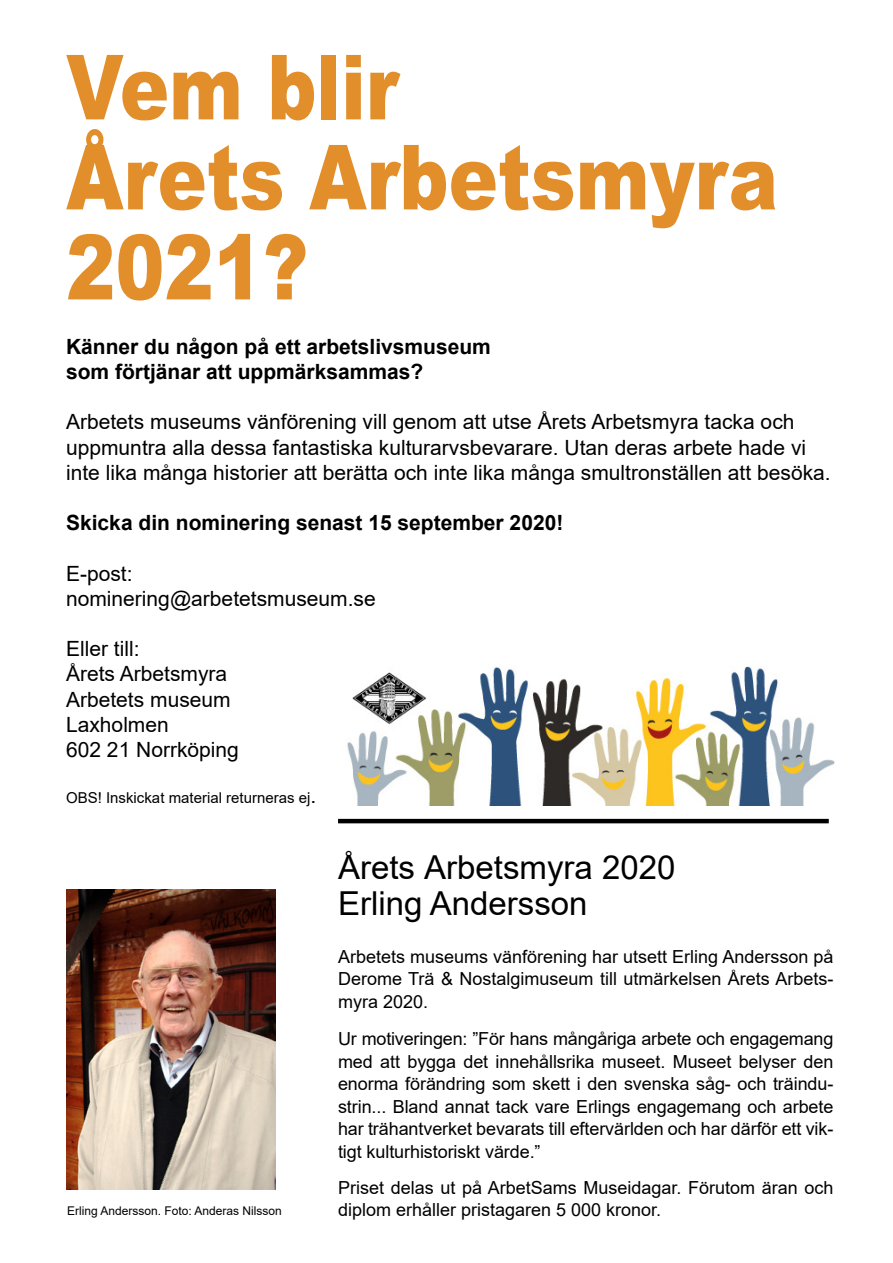
<style>
.page{position:relative;width:893px;height:1263px;background:#fff}
.page>*{position:absolute;margin:0;border:0;box-sizing:border-box;transform-origin:0 0}
.t1{font:900 90px/90px "Arial";color:#e28f2b;scale:.82 1}
.t2{font:33px/36px "Arial";color:#000}
.t3{font:21px/25.2px "Arial";color:#000}
.t4{font:700 21px/25.2px "Arial";color:#000}
.t5{font:18px/22.5px "Arial";color:#000;text-align:justify}
.t6{font:15px "Arial";color:#000}
.t7{font:12px "Arial";color:#000}
.s1{font-size:21px}
</style>
<div class="page">
<img style="left:66px;top:889px;width:209px;height:300px">
<hr style="left:338px;top:819px;width:491px;height:4px;background:#000">
<img style="left:347px;top:666px;width:488px;height:139px">
<h1 class="t1" style="left:66px;top:39px;width:869px">Vem blir<br>Årets Arbetsmyra<br>2021?</h1>
<p class="t4" style="left:66px;top:334px;width:426px">Känner du någon på ett arbetslivsmuseum som förtjänar att uppmärksammas?</p>
<p class="t3" style="left:66px;top:409px;width:766px">Arbetets museums vänförening vill genom att utse Årets Arbetsmyra tacka och uppmuntra alla dessa fantastiska kulturarvsbevarare. Utan deras arbete hade vi inte lika många historier att berätta och inte lika många smultronställen att besöka.</p>
<p class="t4" style="left:66px;top:510px;width:499px">Skicka din nominering senast 15 september 2020!</p>
<p class="t3" style="left:66px;top:560px;width:311px">E-post: nominering@arbetetsmuseum.se</p>
<p class="t3" style="left:66px;top:636px;width:174px">Eller till:<br>Årets Arbetsmyra<br>Arbetets museum<br>Laxholmen<br>602 21 Norrköping</p>
<p class="t6" style="left:66px;top:788px;width:252px">OBS! Inskickat material returneras ej<span class="s1">.</span></p>
<p class="t7" style="left:67px;top:1202px;width:216px">Erling Andersson. Foto: Anderas Nilsson</p>
<h2 class="t2" style="left:338px;top:849px;width:339px">Årets Arbetsmyra 2020<br>Erling Andersson</h2>
<p class="t5" style="left:338px;top:945px;width:497px">Arbetets museums vänförening har utsett Erling Andersson på Derome Trä &amp; Nostalgimuseum till utmärkelsen Årets Arbets&shy;myra 2020.</p>
<p class="t5" style="left:338px;top:1027px;width:497px">Ur motiveringen: ”För hans mångåriga arbete och engagemang med att bygga det innehållsrika museet. Museet belyser den enorma förändring som skett i den svenska såg- och träindu&shy;strin... Bland annat tack vare Erlings engagemang och arbete har trähantverket bevarats till eftervärlden och har därför ett vik&shy;tigt kulturhistoriskt värde.”</p>
<p class="t5" style="left:338px;top:1177px;width:497px;line-height:21.6px">Priset delas ut på ArbetSams Museidagar. Förutom äran och diplom erhåller pristagaren 5 000 kronor.</p>
</div>
